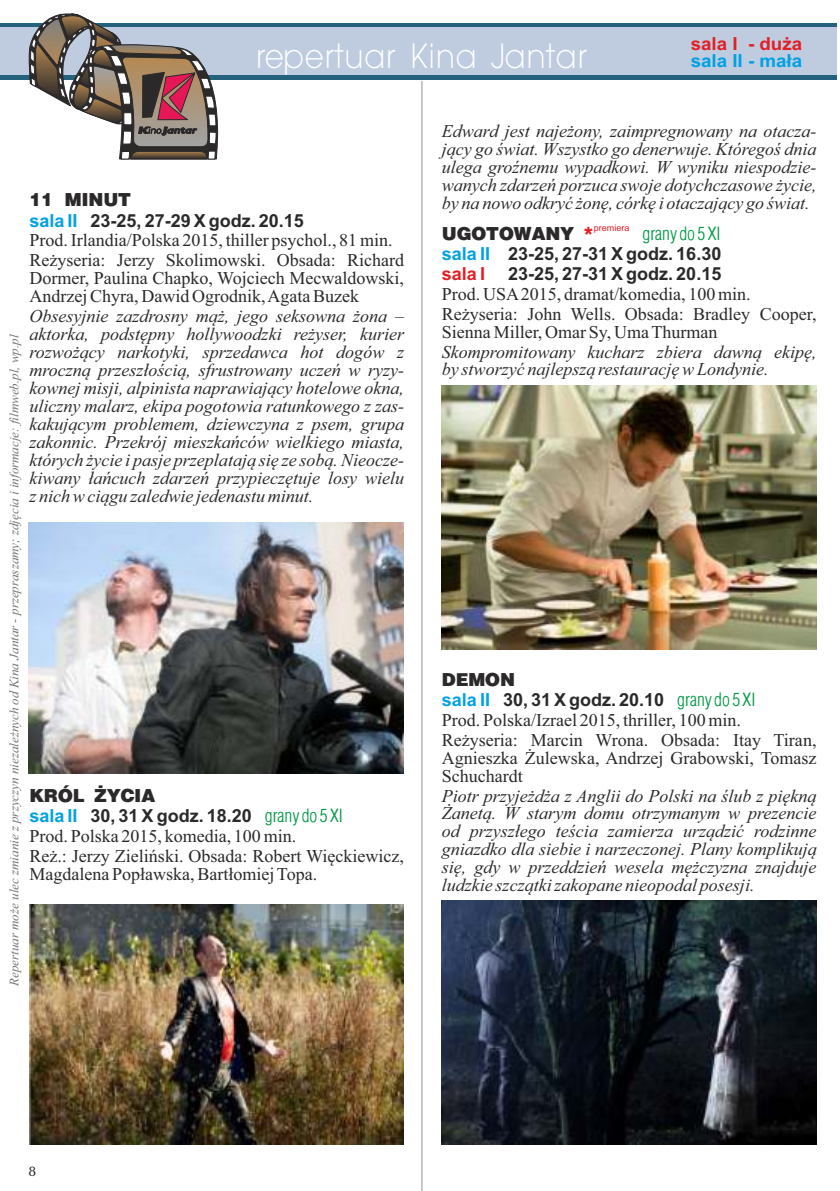
<style>
.page{position:relative;width:840px;height:1191px;background:#fff}
.page>*{position:absolute;margin:0;border:0;box-sizing:border-box;transform-origin:0 0}
.t1{font:32px "EFN Straight New";letter-spacing:.03em;color:#fff;scale:.93 1}
.t2{font:italic 18px/18px "Times New Roman";color:#2b2929;text-align:justify}
.t3{font:18px/20px "Times New Roman";color:#2b2929}
.t4{font:700 18px/20.2px "Arial";color:#2b2929}
.t5{font:18px "Switzerland Blackpl";color:#2b2929}
.t6{font:700 18px "Arial";color:#00a1e3;scale:1.04 1}
.t7{font:18px "Switz Cond Lightpl";color:#009945}
.t8{font:700 18px "Arial";color:#e31f24;scale:1.04 1}
.t9{font:18px "Switzerland Blackpl";color:#e31f24}
.t10{font:14px "Ottawapl";color:#2b2929}
.t11{font:italic 13px "Times New Roman";color:#737370}
.t12{font:9px "Arial";color:#e31f24}
.s1{color:#00a1e3}
.s2{font-family:"Switz Cond Lightpl";font-weight:400;color:#009945}
.s3{color:#e31f24}
</style>
<div class="page">
<div style="left:0;top:23px;width:836px;height:57px;background:#24617d"></div>
<div style="left:0;top:28px;width:836px;height:47px;background:#bfcce0"></div>
<svg style="left:29px;top:14px;width:189px;height:145px"></svg>
<hr style="left:421px;top:81px;width:1px;height:1110px;background:#9e9e9e">
<img style="left:441px;top:385px;width:374px;height:264px">
<img style="left:29px;top:905px;width:374px;height:239px">
<img style="left:441px;top:900px;width:375px;height:244px">
<img style="left:28px;top:522px;width:375px;height:251px">
<h1 class="t1" style="left:256px;top:44px;width:357px">repertuar Kina Jantar</h1>
<p class="t8" style="left:690px;top:37px;width:109px">sala I - duża</p>
<p class="t6" style="left:690px;top:54px;width:109px">sala II - mała</p>
<p class="t5" style="left:29px;top:193px;width:103px">11 MINUT</p>
<p class="t4" style="left:29px;top:212px;width:276px"><span class="s1">sala II</span> 23-25, 27-29 X godz. 20.15</p>
<p class="t3" style="left:29px;top:232px;width:376px">Prod. Irlandia/Polska 2015, thiller psychol., 81 min.<br>Reżyseria: Jerzy Skolimowski. Obsada: Richard</p>
<p class="t3" style="left:29px;top:271px;width:376px;line-height:18px">Dormer, Paulina Chapko, Wojciech Mecwaldowski,<br>Andrzej Chyra, Dawid Ogrodnik, Agata Buzek</p>
<p class="t2" style="left:29px;top:309px;width:376px">Obsesyjnie zazdrosny mąż, jego seksowna żona – aktorka, podstępny hollywoodzki reżyser, kurier rozwożący narkotyki, sprzedawca hot dogów z mroczną przeszłością, sfrustrowany uczeń w ryzy&shy;kownej misji, alpinista naprawiający hotelowe okna, uliczny malarz, ekipa pogotowia ratunkowego z zas&shy;kakującym problemem, dziewczyna z psem, grupa zakonnic. Przekrój mieszkańców wielkiego miasta, których życie i pasje przeplatają się ze sobą. Nieocze&shy;kiwany łańcuch zdarzeń przypieczętuje losy wielu z nich w ciągu zaledwie jedenastu minut.</p>
<p class="t11" style="left:9px;top:986px;width:653px;rotate:-90deg">Repertuar może ulec zmianie z przyczyn niezależnych od Kina Jantar - przepraszamy; zdjęcia i informacje: filmweb.pl, wp.pl</p>
<p class="t5" style="left:29px;top:788px;width:127px">KRÓL ŻYCIA</p>
<p class="t4" style="left:29px;top:807px;width:315px"><span class="s1">sala II</span> 30, 31 X godz. 18.20 <span class="s2">grany do 5 XI</span></p>
<p class="t3" style="left:29px;top:828px;width:376px">Prod. Polska 2015, komedia, 100 min.<br>Reż.: Jerzy Zieliński. Obsada: Robert Więckiewicz,</p>
<p class="t3" style="left:29px;top:865px;width:289px">Magdalena Popławska, Bartłomiej Topa.</p>
<p class="t2" style="left:441px;top:124px;width:376px">Edward jest najeżony, zaimpregnowany na otacza&shy;jący go świat. Wszystko go denerwuje. Któregoś dnia ulega groźnemu wypadkowi. W wyniku niespodzie&shy;wanych zdarzeń porzuca swoje dotychczasowe życie, by na nowo odkryć żonę, córkę i otaczający go świat.</p>
<p class="t5" style="left:441px;top:226px;width:134px">UGOTOWANY</p>
<p class="t12" style="left:593px;top:224px;width:37px">premiera</p>
<p class="t9" style="left:583px;top:226px;width:11px">*</p>
<p class="t7" style="left:642px;top:226px;width:80px">grany do 5 XI</p>
<p class="t4" style="left:441px;top:245px;width:281px"><span class="s1">sala II</span> 23-25, 27-31 X godz. 16.30 <span class="s3">sala I</span></p>
<p class="t4" style="left:507px;top:265px;width:215px">23-25, 27-31 X godz. 20.15</p>
<p class="t3" style="left:441px;top:285px;width:376px">Prod. USA2015, dramat/komedia, 100 min.<br>Reżyseria: John Wells. Obsada: Bradley Cooper,</p>
<p class="t3" style="left:441px;top:323px;width:277px">Sienna Miller, Omar Sy, Uma Thurman</p>
<p class="t2" style="left:441px;top:344px;width:376px">Skompromitowany kucharz zbiera dawną ekipę, by stworzyć najlepszą restaurację w Londynie.</p>
<p class="t5" style="left:441px;top:672px;width:74px">DEMON</p>
<p class="t4" style="left:441px;top:691px;width:315px"><span class="s1">sala II</span> 30, 31 X godz. 20.10 <span class="s2">grany do 5 XI</span></p>
<p class="t3" style="left:441px;top:711px;width:376px">Prod. Polska/Izrael 2015, thriller, 100 min.<br>Reżyseria: Marcin Wrona. Obsada: Itay Tiran,</p>
<p class="t3" style="left:441px;top:750px;width:376px;line-height:18px">Agnieszka Żulewska, Andrzej Grabowski, Tomasz<br>Schuchardt</p>
<p class="t2" style="left:441px;top:788px;width:376px">Piotr przyjeżdża z Anglii do Polski na ślub z piękną Żanetą. W starym domu otrzymanym w prezencie od przyszłego teścia zamierza urządzić rodzinne gniazdko dla siebie i narzeczonej. Plany komplikują się, gdy w przeddzień wesela mężczyzna znajduje ludzkie szczątki zakopane nieopodal posesji.</p>
<p class="t10" style="left:28px;top:1165px;width:9px">8</p>
</div>
